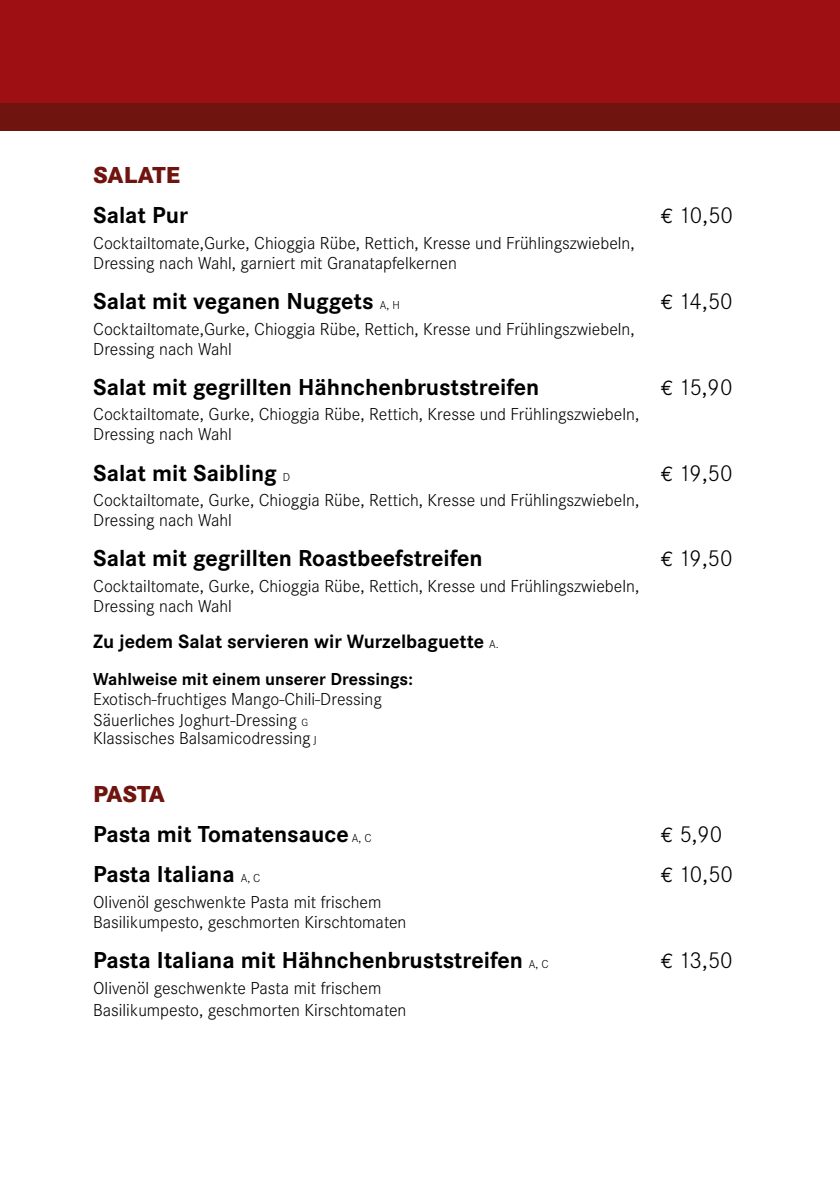
<style>
.page{position:relative;width:840px;height:1191px;background:#fff}
.page>*{position:absolute;margin:0;border:0;box-sizing:border-box;transform-origin:0 0}
.t1{font:700 24px/40.2px "Corporate S";color:#000}
.t2{font:300 24px "Corporate S";color:#000}
.t3{font:800 24px "Corporate S";color:#70140f}
.t4{font:700 20px "Corporate S";color:#000}
.t5{font:300 18px/20px "Corporate S";color:#000}
.t6{font:700 18px "Corporate S";color:#000}
.s1{font-family:"Euro Mono Std";font-weight:400;font-size:21px}
.s2{font-weight:300;font-size:12px}
.s3{font-size:10.8px}
.s4{font-size:12px}
.s5{font-weight:800;color:#70140f}
</style>
<div class="page">
<div style="left:0;top:0;width:839px;height:110px;background:#9d0f12"></div>
<div style="left:0;top:103px;width:839px;height:27px;background:#70140f"></div>
<h1 class="t3" style="left:93px;top:160px;width:88px">SALATE</h1>
<h1 class="t1" style="left:93px;top:195px;width:96px">Salat Pur</h1>
<h1 class="t2" style="left:660px;top:202px;width:74px"><span class="s1">€</span> 10,50</h1>
<p class="t5" style="left:93px;top:233px;width:542px">Cocktailtomate,Gurke, Chioggia Rübe, Rettich, Kresse und Frühlingszwiebeln,<br>Dressing nach Wahl, garniert mit Granatapfelkernen</p>
<h1 class="t1" style="left:93px;top:281px;width:308px">Salat mit veganen Nuggets <span class="s2">A, H</span></h1>
<h1 class="t2" style="left:660px;top:288px;width:73px"><span class="s1">€</span> 14,50</h1>
<p class="t5" style="left:93px;top:319px;width:542px">Cocktailtomate,Gurke, Chioggia Rübe, Rettich, Kresse und Frühlingszwiebeln,<br>Dressing nach Wahl</p>
<h1 class="t1" style="left:93px;top:367px;width:447px">Salat mit gegrillten Hähnchenbruststreifen</h1>
<h1 class="t2" style="left:660px;top:374px;width:73px"><span class="s1">€</span> 15,90</h1>
<p class="t5" style="left:93px;top:405px;width:547px">Cocktailtomate, Gurke, Chioggia Rübe, Rettich, Kresse und Frühlingszwiebeln,<br>Dressing nach Wahl</p>
<h1 class="t1" style="left:93px;top:453px;width:198px">Salat mit Saibling <span class="s2">D</span></h1>
<h1 class="t2" style="left:660px;top:459px;width:73px"><span class="s1">€</span> 19,50</h1>
<p class="t5" style="left:93px;top:490px;width:547px">Cocktailtomate, Gurke, Chioggia Rübe, Rettich, Kresse und Frühlingszwiebeln,<br>Dressing nach Wahl</p>
<h1 class="t1" style="left:93px;top:539px;width:391px">Salat mit gegrillten Roastbeefstreifen</h1>
<h1 class="t2" style="left:660px;top:545px;width:73px"><span class="s1">€</span> 19,50</h1>
<p class="t5" style="left:93px;top:576px;width:547px">Cocktailtomate, Gurke, Chioggia Rübe, Rettich, Kresse und Frühlingszwiebeln,<br>Dressing nach Wahl</p>
<p class="t4" style="left:93px;top:629px;width:407px">Zu jedem Salat servieren wir Wurzelbaguette <span class="s2">A.</span></p>
<p class="t6" style="left:93px;top:668px;width:321px">Wahlweise mit einem unserer Dressings:</p>
<p class="t5" style="left:93px;top:688px;width:290px;line-height:21.6px">Exotisch-fruchtiges Mango-Chili-Dressing<br>Säuerliches Joghurt-Dressing <span class="s3">G</span></p>
<p class="t5" style="left:93px;top:728px;width:225px">Klassisches Balsamicodressing <span class="s4">J</span></p>
<h1 class="t1" style="left:93px;top:774px;width:280px"><span class="s5">PASTA<br></span>Pasta mit Tomatensauce <span class="s2">A, C</span></h1>
<h1 class="t2" style="left:660px;top:821px;width:63px"><span class="s1">€</span> 5,90</h1>
<h1 class="t1" style="left:93px;top:854px;width:169px">Pasta Italiana <span class="s2">A, C</span></h1>
<h1 class="t2" style="left:660px;top:861px;width:74px"><span class="s1">€</span> 10,50</h1>
<p class="t5" style="left:93px;top:892px;width:314px">Olivenöl geschwenkte Pasta mit frischem<br>Basilikumpesto, geschmorten Kirschtomaten</p>
<h1 class="t1" style="left:93px;top:940px;width:456px">Pasta Italiana mit Hähnchenbruststreifen <span class="s2">A, C</span></h1>
<h1 class="t2" style="left:660px;top:947px;width:73px"><span class="s1">€</span> 13,50</h1>
<p class="t5" style="left:93px;top:977px;width:314px;line-height:22px">Olivenöl geschwenkte Pasta mit frischem<br>Basilikumpesto, geschmorten Kirschtomaten</p>
</div>
